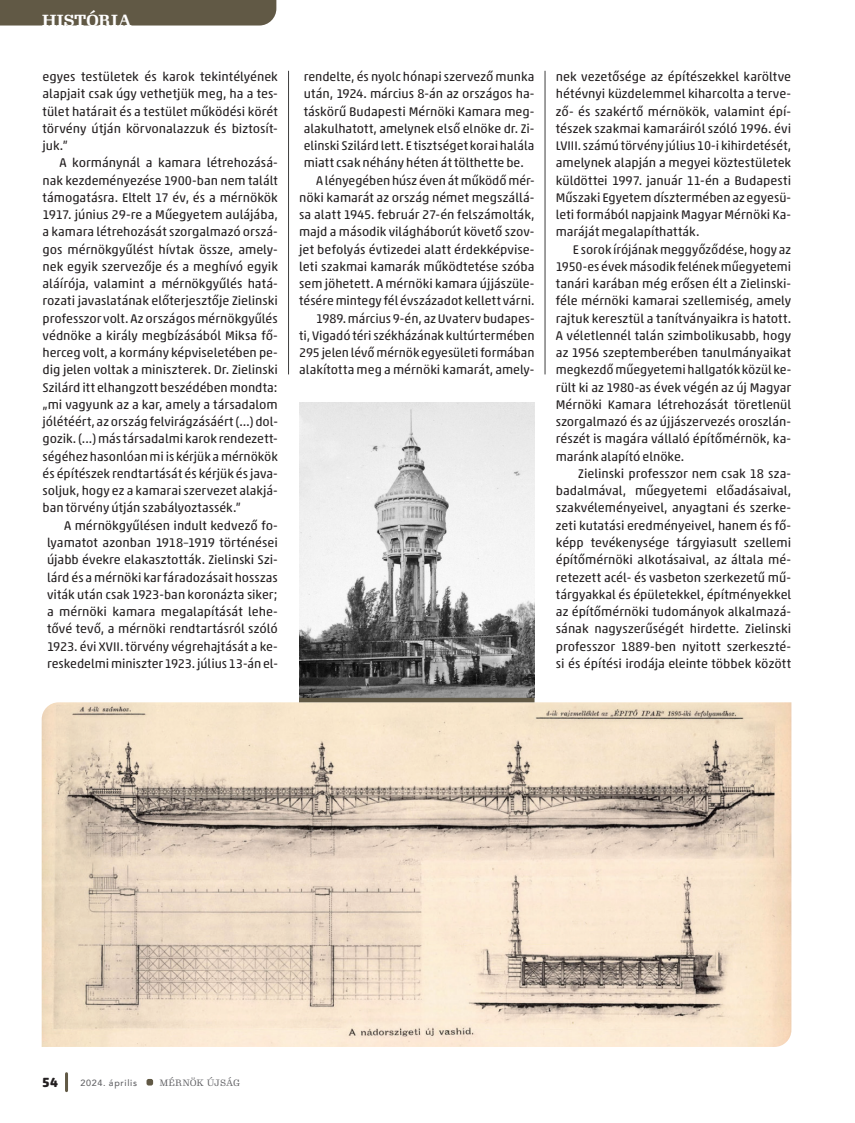
<style>
.page{position:relative;width:855px;height:1123px;background:#fff}
.page>*{position:absolute;margin:0;border:0;box-sizing:border-box;transform-origin:0 0}
.t1{font:700 15.75px "Gimlet Text";letter-spacing:-.02em;color:#fff}
.t2{font:700 13.5px "Akko Rounded Pro";color:#231f20}
.Alapszöveg_behúzás{font:12.75px/17.2px "Akko Rounded Pro";color:#231f20;text-align:justify}
.t3{font:500 9px "Avenir";letter-spacing:.075em;color:#636366}
.t4{font:9px "Gimlet Text";letter-spacing:-.01em;color:#636366}
</style>
<div class="page">
<div style="left:0;top:0;width:276px;height:26px;background:#615945"></div>
<div style="left:146px;top:1078px;width:7px;height:7px;background:#615945;border-radius:2px"></div>
<hr style="left:65px;top:1073px;width:3px;height:17px;background:#615945">
<img style="left:42px;top:702px;width:749px;height:345px">
<img style="left:299px;top:403px;width:235px;height:295px">
<hr style="left:545px;top:71px;width:1px;height:303px;background:#3e3e3f">
<hr style="left:288px;top:71px;width:1px;height:303px;background:#3e3e3f">
<hr style="left:299px;top:698px;width:235px;height:4px;background:#615945">
<p class="t1" style="left:42px;top:9px;width:91px">HISTÓRIA</p>
<p class="Alapszöveg_behúzás" style="left:43px;top:68px;width:237px">egyes testületek és karok tekintélyének alapjait csak úgy vethetjük meg, ha a tes&shy;tület határait és a testület működési körét törvény útján körvonalazzuk és biztosít&shy;juk.”</p>
<p class="Alapszöveg_behúzás" style="left:43px;top:154px;width:237px;text-indent:17px">A kormánynál a kamara létrehozásá&shy;nak kezdeményezése 1900-ban nem talált támogatásra. Eltelt 17 év, és a mérnökök 1917. június 29-re a Műegyetem aulájába, a kamara létrehozását szorgalmazó orszá&shy;gos mérnökgyűlést hívtak össze, amely&shy;nek egyik szervezője és a meghívó egyik aláírója, valamint a mérnökgyűlés hatá&shy;rozati javaslatának előterjesztője Zielinski professzor volt. Az országos mérnökgyűlés védnöke a király megbízásából Miksa fő&shy;herceg volt, a kormány képviseletében pe&shy;dig jelen voltak a miniszterek. Dr. Zielinski Szilárd itt elhangzott beszédében mondta: „mi vagyunk az a kar, amely a társadalom jólétéért, az ország felvirágzásáért (…) dol&shy;gozik. (...) más társadalmi karok rendezett&shy;ségéhez hasonlóan mi is kérjük a mérnökök és építészek rendtartását és kérjük és java&shy;soljuk, hogy ez a kamarai szervezet alakjá&shy;ban törvény útján szabályoztassék.”</p>
<p class="Alapszöveg_behúzás" style="left:47px;top:516px;width:232px;text-indent:17px">A mérnökgyűlésen indult kedvező fo&shy;lyamatot azonban 1918–1919 történései újabb évekre elakasztották. Zielinski Szi&shy;lárd és a mérnöki kar fáradozásait hosszas viták után csak 1923-ban koronázta siker; a mérnöki kamara megalapítását lehe&shy;tővé tevő, a mérnöki rendtartásról szóló 1923. évi XVII. törvény végrehajtását a ke&shy;reskedelmi miniszter 1923. július 13-án el-</p>
<p class="Alapszöveg_behúzás" style="left:304px;top:68px;width:232px">rendelte, és nyolc hónapi szervező munka után, 1924. március 8-án az országos ha&shy;táskörű Budapesti Mérnöki Kamara meg&shy;alakulhatott, amelynek első elnöke dr. Zi&shy;elinski Szilárd lett. E tisztséget korai halála miatt csak néhány héten át tölthette be.</p>
<p class="Alapszöveg_behúzás" style="left:299px;top:171px;width:237px;text-indent:17px">A lényegében húsz éven át működő mér&shy;nöki kamarát az ország német megszállá&shy;sa alatt 1945. február 27-én felszámolták, majd a második világháborút követő szov&shy;jet befolyás évtizedei alatt érdekképvise&shy;leti szakmai kamarák működtetése szóba sem jöhetett. A mérnöki kamara újjászüle&shy;tésére mintegy fél évszázadot kellett várni.</p>
<p class="Alapszöveg_behúzás" style="left:299px;top:309px;width:237px;text-indent:17px">1989. március 9-én, az Uvaterv budapes&shy;ti, Vigadó téri székházának kultúrtermében 295 jelen lévő mérnök egyesületi formában alakította meg a mérnöki kamarát, amely-</p>
<p class="Alapszöveg_behúzás" style="left:556px;top:68px;width:237px">nek vezetősége az építészekkel karöltve hétévnyi küzdelemmel kiharcolta a terve&shy;ző- és szakértő mérnökök, valamint épí&shy;tészek szakmai kamaráiról szóló 1996. évi LVIII. számú törvény július 10-i kihirdetését, amelynek alapján a megyei köztestületek küldöttei 1997. január 11-én a Budapesti Műszaki Egyetem dísztermében az egyesü&shy;leti formából napjaink Magyar Mérnöki Ka&shy;maráját megalapíthatták.</p>
<p class="Alapszöveg_behúzás" style="left:556px;top:240px;width:237px;text-indent:17px">E sorok írójának meggyőződése, hogy az 1950-es évek második felének műegyetemi tanári karában még erősen élt a Zielinski&shy;féle mérnöki kamarai szellemiség, amely rajtuk keresztül a tanítványaikra is hatott.<br>A véletlennél talán szimbolikusabb, hogy az 1956 szeptemberében tanulmányaikat megkezdő műegyetemi hallgatók közül ke&shy;rült ki az 1980-as évek végén az új Magyar Mérnöki Kamara létrehozását töretlenül szorgalmazó és az újjászervezés oroszlán&shy;részét is magára vállaló építőmérnök, ka&shy;maránk alapító elnöke.</p>
<p class="Alapszöveg_behúzás" style="left:556px;top:465px;width:237px;text-indent:22px">Zielinski professzor nem csak 18 sza&shy;badalmával, műegyetemi előadásaival, szakvéleményeivel, anyagtani és szerke&shy;zeti kutatási eredményeivel, hanem és fő&shy;képp tevékenysége tárgyiasult szellemi építőmérnöki alkotásaival, az általa mé&shy;retezett acél- és vasbeton szerkezetű mű&shy;tárgyakkal és épületekkel, építményekkel az építőmérnöki tudományok alkalmazá&shy;sának nagyszerűségét hirdette. Zielinski professzor 1889-ben nyitott szerkeszté&shy;si és építési irodája eleinte többek között</p>
<p class="t2" style="left:42px;top:1073px;width:17px">54</p>
<p class="t3" style="left:80px;top:1074px;width:58px">2024. április</p>
<p class="t4" style="left:159px;top:1076px;width:82px">MÉRNÖK ÚJSÁG</p>
</div>
